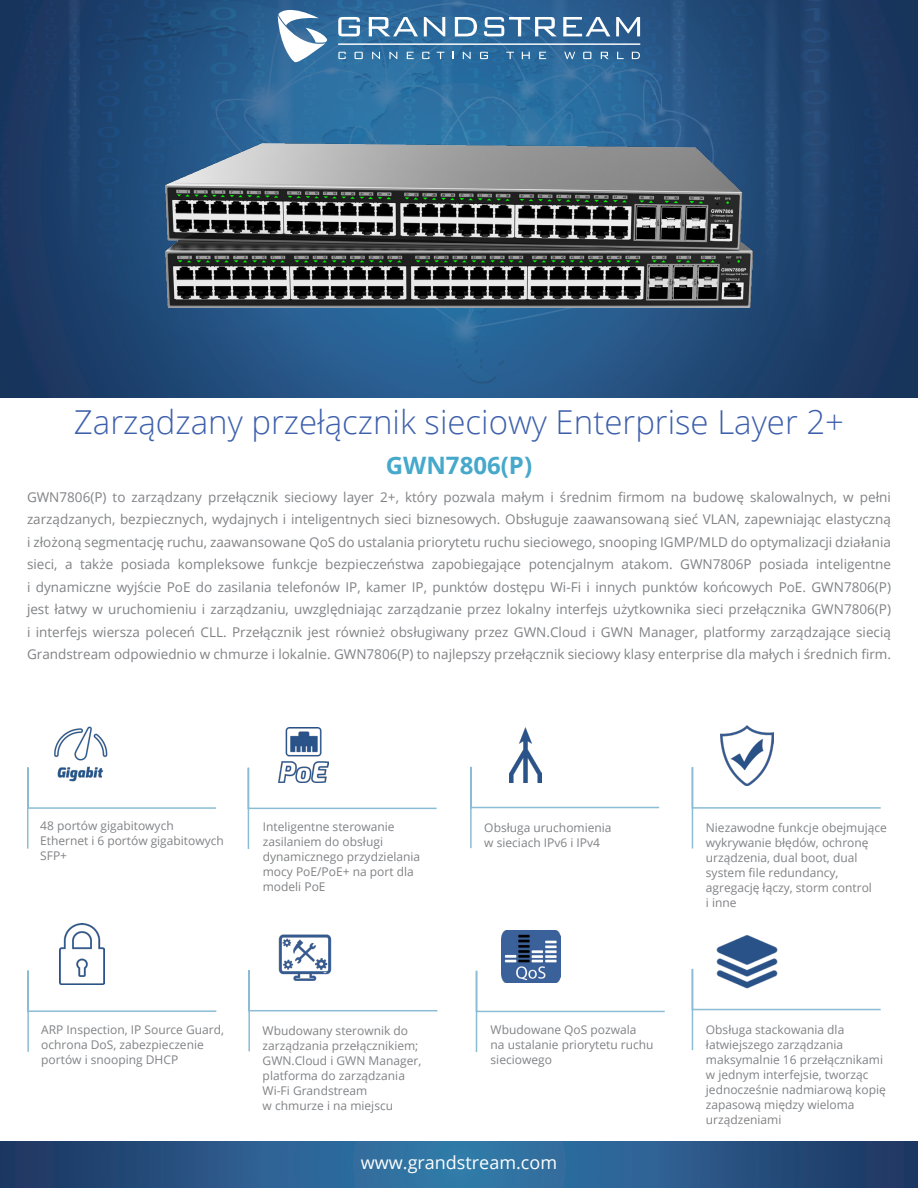
<style>
.page{position:relative;width:918px;height:1188px;background:#fff}
.page>*{position:absolute;margin:0;border:0;box-sizing:border-box;transform-origin:0 0}
.t1{font:300 33px "Open Sans";color:#3e60ac}
.t2{font:700 24px "Open Sans";color:#46a8ca}
.t3{font:18px "Open Sans";color:#fff}
.t4{font:13.5px/22.5px "Open Sans";color:#808285;text-align:justify}
.t5{font:12px/15px "Open Sans";color:#808285}
</style>
<div class="page">
<img style="left:0;top:0;width:918px;height:397px">
<svg style="left:278px;top:10px;width:49px;height:52px"></svg>
<svg style="left:338px;top:17px;width:22px;height:19px"></svg>
<svg style="left:369px;top:17px;width:49px;height:19px"></svg>
<svg style="left:424px;top:17px;width:21px;height:19px"></svg>
<svg style="left:455px;top:17px;width:22px;height:19px"></svg>
<svg style="left:484px;top:17px;width:73px;height:19px"></svg>
<svg style="left:563px;top:17px;width:47px;height:19px"></svg>
<svg style="left:616px;top:17px;width:24px;height:19px"></svg>
<svg style="left:338px;top:52px;width:8px;height:7px"></svg>
<svg style="left:355px;top:52px;width:8px;height:7px"></svg>
<svg style="left:372px;top:52px;width:8px;height:7px"></svg>
<svg style="left:389px;top:52px;width:8px;height:7px"></svg>
<svg style="left:407px;top:52px;width:7px;height:7px"></svg>
<svg style="left:422px;top:52px;width:8px;height:7px"></svg>
<svg style="left:437px;top:52px;width:7px;height:7px"></svg>
<svg style="left:463px;top:52px;width:8px;height:7px"></svg>
<svg style="left:480px;top:52px;width:8px;height:7px"></svg>
<svg style="left:506px;top:52px;width:8px;height:7px"></svg>
<svg style="left:522px;top:52px;width:8px;height:7px"></svg>
<svg style="left:539px;top:52px;width:7px;height:7px"></svg>
<svg style="left:632px;top:52px;width:8px;height:7px"></svg>
<svg style="left:583px;top:52px;width:8px;height:7px"></svg>
<svg style="left:601px;top:52px;width:8px;height:7px"></svg>
<svg style="left:617px;top:52px;width:7px;height:7px"></svg>
<svg style="left:564px;top:52px;width:11px;height:7px"></svg>
<hr style="left:338px;top:44px;width:302px;height:1px;background:#fff">
<svg style="left:0;top:1142px;width:918px;height:46px;background:#295988"></svg>
<svg style="left:27px;top:767px;width:189px;height:82px"></svg>
<img style="left:53px;top:726px;width:56px;height:55px">
<svg style="left:247px;top:766px;width:190px;height:83px"></svg>
<img style="left:278px;top:727px;width:50px;height:56px">
<svg style="left:475px;top:969px;width:190px;height:83px"></svg>
<img style="left:502px;top:931px;width:59px;height:52px">
<svg style="left:470px;top:766px;width:190px;height:83px"></svg>
<img style="left:510px;top:727px;width:31px;height:55px">
<svg style="left:27px;top:969px;width:190px;height:83px"></svg>
<img style="left:60px;top:924px;width:44px;height:61px">
<svg style="left:248px;top:970px;width:190px;height:82px"></svg>
<img style="left:273px;top:934px;width:64px;height:56px">
<img style="left:165px;top:144px;width:588px;height:164px">
<svg style="left:691px;top:767px;width:190px;height:82px"></svg>
<img style="left:720px;top:725px;width:54px;height:60px">
<svg style="left:691px;top:968px;width:190px;height:83px"></svg>
<img style="left:710px;top:935px;width:74px;height:62px">
<p class="t1" style="left:74px;top:400px;width:772px">Zarządzany przełącznik sieciowy Enterprise Layer 2+</p>
<p class="t2" style="left:386px;top:449px;width:148px">GWN7806(P)</p>
<p class="t4" style="left:27px;top:485px;width:866px">GWN7806(P) to zarządzany przełącznik sieciowy layer 2+, który pozwala małym i średnim firmom na budowę skalowalnych, w pełni zarządzanych, bezpiecznych, wydajnych i inteligentnych sieci biznesowych. Obsługuje zaawansowaną sieć VLAN, zapewniając elastyczną i złożoną segmentację ruchu, zaawansowane QoS do ustalania priorytetu ruchu sieciowego, snooping IGMP/MLD do optymalizacji działania sieci, a także posiada kompleksowe funkcje bezpieczeństwa zapobiegające potencjalnym atakom. GWN7806P posiada inteligentne i dynamiczne wyjście PoE do zasilania telefonów IP, kamer IP, punktów dostępu Wi-Fi i innych punktów końcowych PoE. GWN7806(P) jest łatwy w uruchomieniu i zarządzaniu, uwzględniając zarządzanie przez lokalny interfejs użytkownika sieci przełącznika GWN7806(P) i interfejs wiersza poleceń CLL. Przełącznik jest również obsługiwany przez GWN.Cloud i GWN Manager, platformy zarządzające siecią Grandstream odpowiednio w chmurze i lokalnie. GWN7806(P) to najlepszy przełącznik sieciowy klasy enterprise dla małych i średnich firm.</p>
<p class="t5" style="left:40px;top:818px;width:185px">48 portów gigabitowych<br>Ethernet i 6 portów gigabitowych<br>SFP+</p>
<p class="t5" style="left:263px;top:818px;width:159px">Inteligentne sterowanie zasilaniem do obsługi dynamicznego przydzielania mocy PoE/PoE+ na port dla modeli PoE</p>
<p class="t5" style="left:41px;top:1022px;width:184px">ARP Inspection, IP Source Guard, ochrona DoS, zabezpieczenie portów i snooping DHCP</p>
<p class="t5" style="left:263px;top:1023px;width:147px">Wbudowany sterownik do</p>
<p class="t5" style="left:263px;top:1038px;width:160px">zarządzania przełącznikiem;<br>GWN.Cloud i GWN Manager, platforma do zarządzania<br>Wi-Fi Grandstream<br>w chmurze i na miejscu</p>
<p class="t5" style="left:484px;top:820px;width:129px">Obsługa uruchomienia w sieciach IPv6 i IPv4</p>
<p class="t5" style="left:491px;top:1022px;width:165px">Wbudowane QoS pozwala<br>na ustalanie priorytetu ruchu sieciowego</p>
<p class="t3" style="left:361px;top:1151px;width:198px">www.grandstream.com</p>
<p class="t5" style="left:706px;top:820px;width:183px">Niezawodne funkcje obejmujące wykrywanie błędów, ochronę urządzenia, dual boot, dual system file redundancy, agregację łączy, storm control<br>i inne</p>
<p class="t5" style="left:706px;top:1022px;width:181px">Obsługa stackowania dla łatwiejszego zarządzania maksymalnie 16 przełącznikami w jednym interfejsie, tworząc jednocześnie nadmiarową kopię zapasową między wieloma urządzeniami</p>
</div>
